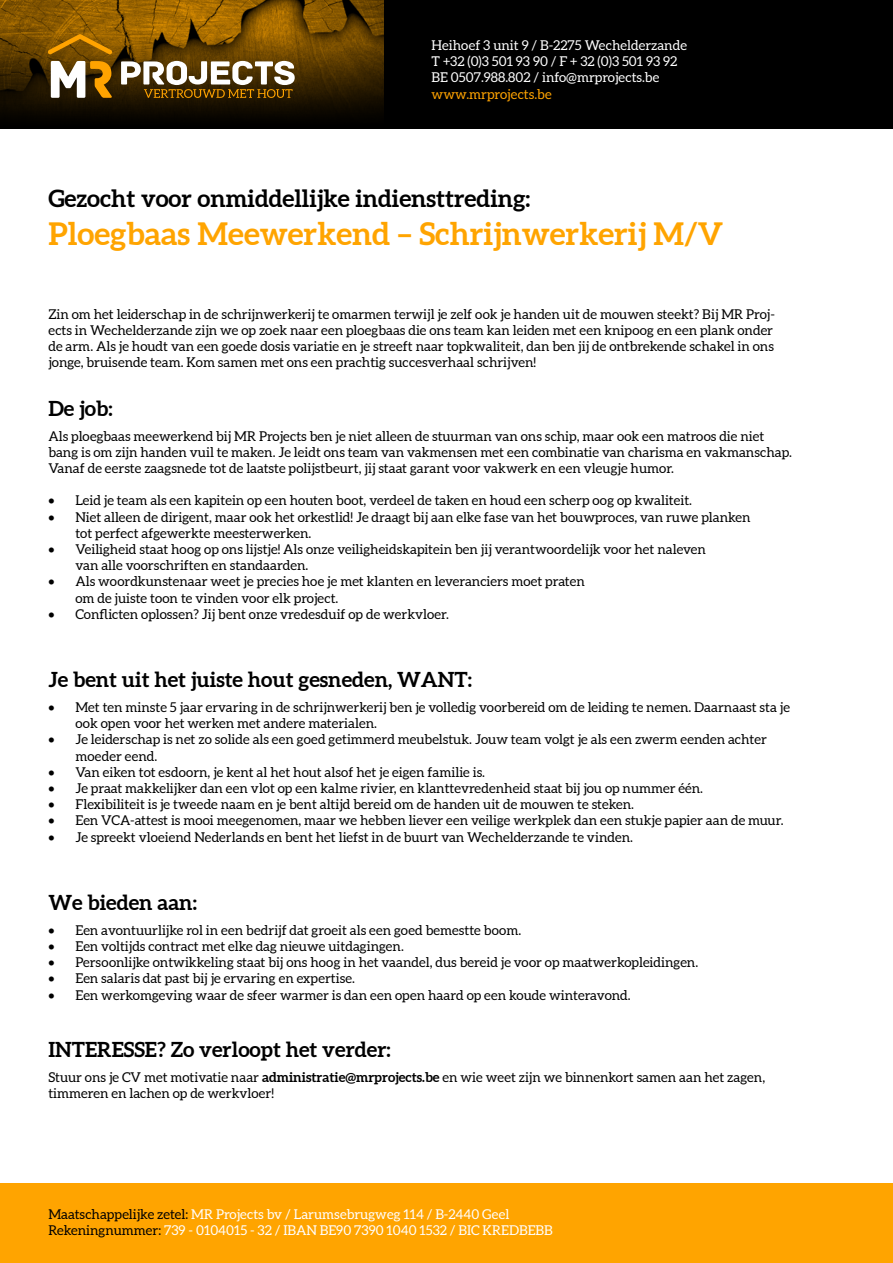
<style>
.page{position:relative;width:893px;height:1263px;background:#fff}
.page>*{position:absolute;margin:0;border:0;box-sizing:border-box;transform-origin:0 0}
.t1{font:700 31.5px "Aleo";color:#ffa400}
.t2{font:700 24px "Aleo";color:#000}
.t3{font:700 21px "Aleo";color:#000}
.t4{font:13.5px/16.2px "Aleo";color:#000}
.t5{font:13.5px/16.2px "Aleo";color:#fff}
.t6{font:13.5px "Aleo";color:#ffa400}
.s1{font-weight:700}
.s2{color:#000}
</style>
<div class="page">
<div style="left:0;top:1184px;width:893px;height:79px;background:#ffa400"></div>
<div style="left:384px;top:0;width:509px;height:128px;background:#000"></div>
<svg style="left:0;top:0;width:384px;height:128px;background:#533500"></svg>
<svg style="left:121px;top:61px;width:174px;height:37px"></svg>
<svg style="left:51px;top:61px;width:61px;height:37px"></svg>
<svg style="left:48px;top:34px;width:64px;height:21px"></svg>
<p class="t5" style="left:432px;top:38px;width:257px">Heihoef 3 unit 9 / B-2275 Wechelderzande<br>T +32 (0)3 501 93 90 / F + 32 (0)3 501 93 92<br>BE 0507.988.802 / info@mrprojects.be</p>
<p class="t6" style="left:432px;top:86px;width:122px">www.mrprojects.be</p>
<h2 class="t2" style="left:48px;top:184px;width:483px">Gezocht voor onmiddellijke indiensttreding:</h2>
<h1 class="t1" style="left:48px;top:214px;width:676px">Ploegbaas Meewerkend – Schrijnwerkerij M/V</h1>
<p class="t4" style="left:48px;top:306px;width:728px">Zin om het leiderschap in de schrijnwerkerij te omarmen terwijl je zelf ook je handen uit de mouwen steekt? Bij MR Proj&shy;ects in Wechelderzande zijn we op zoek naar een ploegbaas die ons team kan leiden met een knipoog en een plank onder de arm. Als je houdt van een goede dosis variatie en je streeft naar topkwaliteit, dan ben jij de ontbrekende schakel in ons jonge, bruisende team. Kom samen met ons een prachtig succesverhaal schrijven!</p>
<h3 class="t3" style="left:48px;top:395px;width:66px">De job:</h3>
<p class="t4" style="left:48px;top:428px;width:745px">Als ploegbaas meewerkend bij MR Projects ben je niet alleen de stuurman van ons schip, maar ook een matroos die niet bang is om zijn handen vuil te maken. Je leidt ons team van vakmensen met een combinatie van charisma en vakmanschap.<br>Vanaf de eerste zaagsnede tot de laatste polijstbeurt, jij staat garant voor vakwerk en een vleugje humor.</p>
<p class="t4" style="left:48px;top:493px;width:645px">• Leid je team als een kapitein op een houten boot, verdeel de taken en houd een scherp oog op kwaliteit.</p>
<p class="t4" style="left:75px;top:509px;width:677px;text-indent:-27px">• Niet alleen de dirigent, maar ook het orkestlid! Je draagt bij aan elke fase van het bouwproces, van ruwe planken tot perfect afgewerkte meesterwerken.</p>
<p class="t4" style="left:75px;top:542px;width:632px;text-indent:-27px">• Veiligheid staat hoog op ons lijstje! Als onze veiligheidskapitein ben jij verantwoordelijk voor het naleven van alle voorschriften en standaarden.</p>
<p class="t4" style="left:75px;top:574px;width:511px;text-indent:-27px">• Als woordkunstenaar weet je precies hoe je met klanten en leveranciers moet praten om de juiste toon te vinden voor elk project.</p>
<p class="t4" style="left:48px;top:607px;width:402px">• Conflicten oplossen? Jij bent onze vredesduif op de werkvloer.</p>
<h3 class="t3" style="left:48px;top:667px;width:425px">Je bent uit het juiste hout gesneden, WANT:</h3>
<p class="t4" style="left:75px;top:700px;width:716px;text-indent:-27px">• Met ten minste 5 jaar ervaring in de schrijnwerkerij ben je volledig voorbereid om de leiding te nemen. Daarnaast sta je ook open voor het werken met andere materialen.</p>
<p class="t4" style="left:75px;top:732px;width:693px;text-indent:-27px">• Je leiderschap is net zo solide als een goed getimmerd meubelstuk. Jouw team volgt je als een zwerm eenden achter moeder eend.</p>
<p class="t4" style="left:48px;top:764px;width:438px">• Van eiken tot esdoorn, je kent al het hout alsof het je eigen familie is.</p>
<p class="t4" style="left:48px;top:781px;width:656px">• Je praat makkelijker dan een vlot op een kalme rivier, en klanttevredenheid staat bij jou op nummer één.</p>
<p class="t4" style="left:48px;top:797px;width:587px">• Flexibiliteit is je tweede naam en je bent altijd bereid om de handen uit de mouwen te steken.</p>
<p class="t4" style="left:48px;top:813px;width:737px">• Een VCA-attest is mooi meegenomen, maar we hebben liever een veilige werkplek dan een stukje papier aan de muur.</p>
<p class="t4" style="left:48px;top:829px;width:586px">• Je spreekt vloeiend Nederlands en bent het liefst in de buurt van Wechelderzande te vinden.</p>
<h3 class="t3" style="left:48px;top:889px;width:150px">We bieden aan:</h3>
<p class="t4" style="left:48px;top:922px;width:474px">• Een avontuurlijke rol in een bedrijf dat groeit als een goed bemestte boom.</p>
<p class="t4" style="left:48px;top:939px;width:357px">• Een voltijds contract met elke dag nieuwe uitdagingen.</p>
<p class="t4" style="left:48px;top:955px;width:651px">• Persoonlijke ontwikkeling staat bij ons hoog in het vaandel, dus bereid je voor op maatwerkopleidingen.</p>
<p class="t4" style="left:48px;top:971px;width:308px">• Een salaris dat past bij je ervaring en expertise.</p>
<p class="t4" style="left:48px;top:987px;width:584px">• Een werkomgeving waar de sfeer warmer is dan een open haard op een koude winteravond.</p>
<h3 class="t3" style="left:48px;top:1037px;width:344px">INTERESSE? Zo verloopt het verder:</h3>
<p class="t4" style="left:48px;top:1069px;width:718px">Stuur ons je CV met motivatie naar <span class="s1">administratie@mrprojects.be</span> en wie weet zijn we binnenkort samen aan het zagen, timmeren en lachen op de werkvloer!</p>
<p class="t5" style="left:48px;top:1206px;width:506px"><span class="s2">Maatschappelijke zetel:</span> MR Projects bv / Larumsebrugweg 114 / B-2440 Geel<br><span class="s2">Rekeningnummer:</span> 739 - 0104015 - 32 / IBAN BE90 7390 1040 1532 / BIC KREDBEBB</p>
</div>
